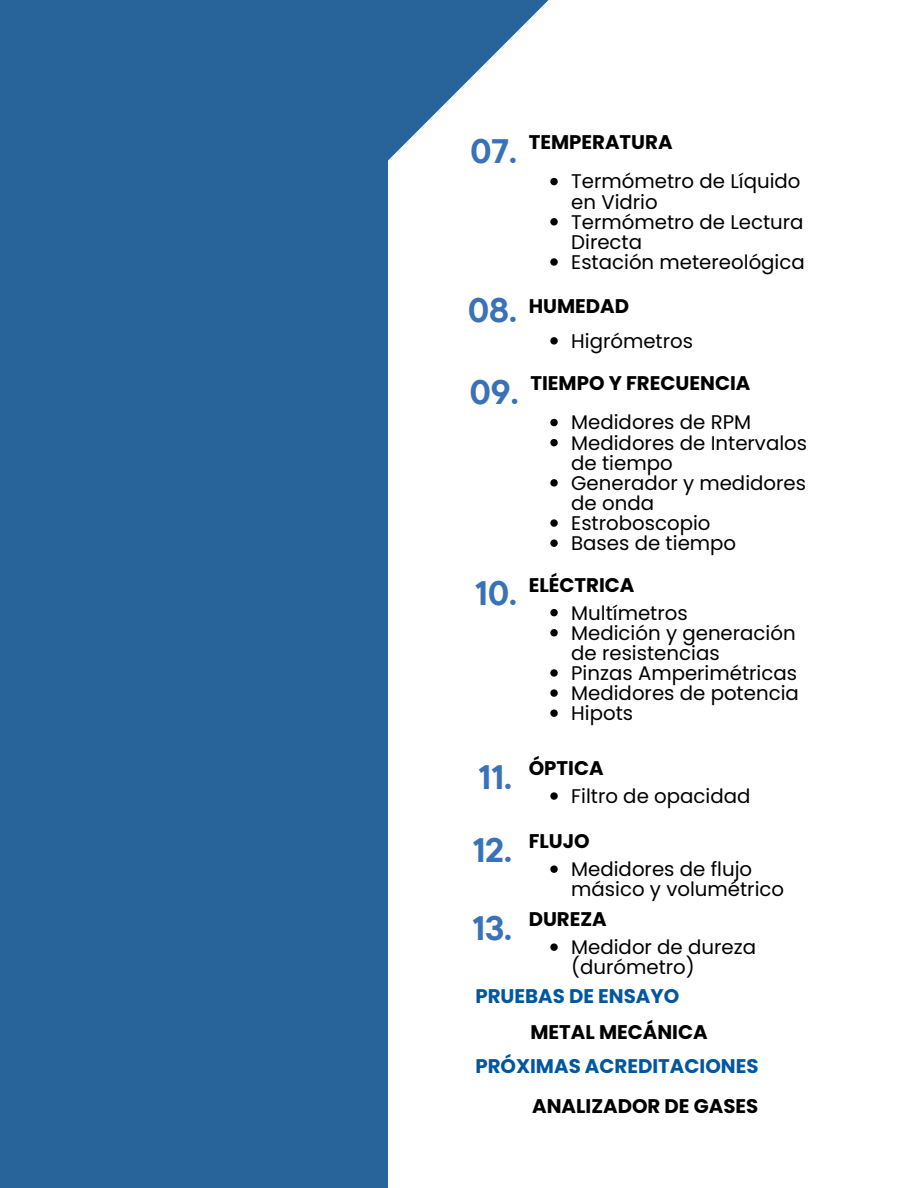
<style>
.page{position:relative;width:918px;height:1188px;background:#fff}
.page>*{position:absolute;margin:0;border:0;box-sizing:border-box;transform-origin:0 0}
.t1{font:700 33.9px "TT Commons Pro";color:#3972b7}
.t2{font:19.8px/20.1px "Poppins";color:#000}
.t3{font:700 19.8px "Poppins";color:#000}
.t4{font:700 19.8px "Poppins";color:#0057a0}
.s1{font-family:"TT Commons Pro";font-weight:700;font-size:33.9px;color:#3972b7}
.s2{font-weight:700}
</style>
<div class="page">
<div style="left:0;top:0;width:388px;height:1188px;background:#28649a"></div>
<svg style="left:388px;top:0;width:161px;height:161px"></svg>
<svg style="left:550px;top:178px;width:8px;height:7px"></svg>
<svg style="left:550px;top:218px;width:8px;height:8px"></svg>
<svg style="left:550px;top:258px;width:8px;height:8px"></svg>
<svg style="left:550px;top:337px;width:8px;height:8px"></svg>
<svg style="left:550px;top:419px;width:8px;height:7px"></svg>
<svg style="left:550px;top:439px;width:8px;height:7px"></svg>
<svg style="left:550px;top:479px;width:8px;height:8px"></svg>
<svg style="left:550px;top:519px;width:8px;height:8px"></svg>
<svg style="left:550px;top:539px;width:8px;height:8px"></svg>
<svg style="left:550px;top:609px;width:8px;height:7px"></svg>
<svg style="left:550px;top:629px;width:8px;height:7px"></svg>
<svg style="left:550px;top:669px;width:8px;height:8px"></svg>
<svg style="left:550px;top:689px;width:8px;height:8px"></svg>
<svg style="left:550px;top:709px;width:8px;height:8px"></svg>
<svg style="left:550px;top:792px;width:8px;height:8px"></svg>
<svg style="left:550px;top:865px;width:8px;height:8px"></svg>
<svg style="left:550px;top:943px;width:8px;height:8px"></svg>
<h1 class="t1" style="left:471px;top:129px;width:48px">07.</h1>
<p class="t3" style="left:529px;top:128px;width:145px">TEMPERATURA</p>
<p class="t2" style="left:571px;top:171px;width:235px">Termómetro de Líquido en Vidrio<br>Termómetro de Lectura<br>Directa<br>Estación metereológica</p>
<h1 class="t1" style="left:468px;top:288px;width:50px">08.</h1>
<p class="t3" style="left:529px;top:292px;width:102px">HUMEDAD</p>
<p class="t2" style="left:571px;top:331px;width:123px">Higrómetros</p>
<h1 class="t1" style="left:470px;top:370px;width:50px">09.</h1>
<p class="t3" style="left:530px;top:369px;width:222px">TIEMPO Y FRECUENCIA</p>
<p class="t2" style="left:571px;top:412px;width:237px">Medidores de RPM<br>Medidores de Intervalos de tiempo<br>Generador y medidores de onda<br>Estroboscopio<br>Bases de tiempo</p>
<h1 class="t1" style="left:475px;top:572px;width:43px">10.</h1>
<p class="t3" style="left:529px;top:571px;width:107px">ELÉCTRICA</p>
<p class="t2" style="left:571px;top:603px;width:229px">Multímetros<br>Medición y generación de resistencias<br>Pinzas Amperimétricas<br>Medidores de potencia<br>Hipots</p>
<p class="t3" style="left:529px;top:754px;width:76px">ÓPTICA</p>
<h1 class="t1" style="left:479px;top:755px;width:35px">11.</h1>
<p class="t2" style="left:571px;top:786px;width:181px">Filtro de opacidad</p>
<p class="t2" style="left:571px;top:827px;width:183px;line-height:27.9px;text-indent:-98px"><span class="s1">12.</span> <span class="s2">FLUJO<br></span>Medidores de flujo</p>
<p class="t2" style="left:571px;top:879px;width:214px">másico y volumétrico</p>
<p class="t2" style="left:571px;top:905px;width:186px;line-height:27.9px;text-indent:-99px"><span class="s1">13.</span> <span class="s2">DUREZA<br></span>Medidor de dureza</p>
<p class="t2" style="left:571px;top:957px;width:125px">(durómetro)</p>
<p class="t4" style="left:475px;top:982px;width:205px">PRUEBAS DE ENSAYO</p>
<p class="t3" style="left:530px;top:1018px;width:179px">METAL MECÁNICA</p>
<p class="t4" style="left:475px;top:1052px;width:285px">PRÓXIMAS ACREDITACIONES</p>
<p class="t3" style="left:532px;top:1092px;width:228px">ANALIZADOR DE GASES</p>
</div>
